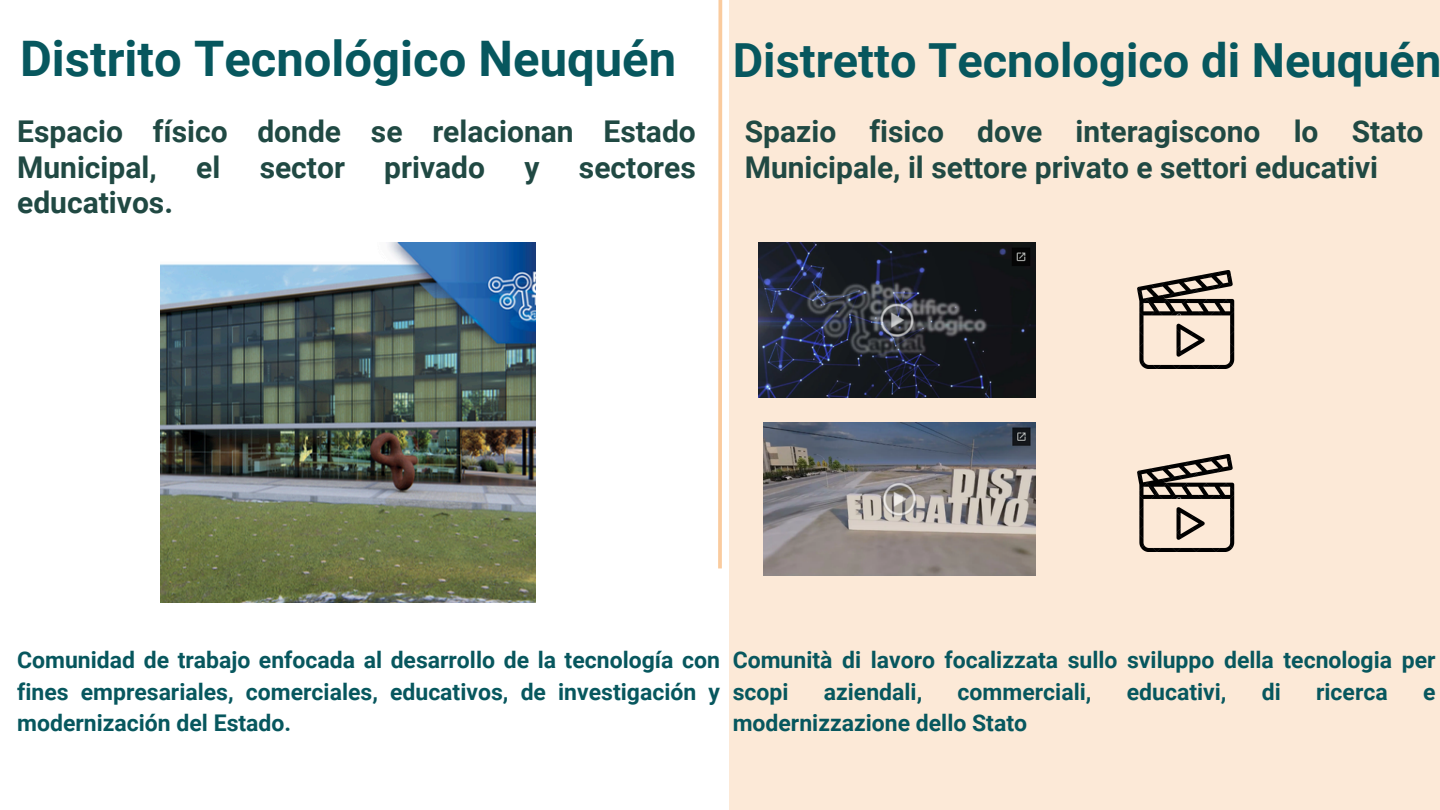
<style>
.page{position:relative;width:1440px;height:810px;background:#fff}
.page>*{position:absolute;margin:0;border:0;box-sizing:border-box;transform-origin:0 0}
.t1{font:700 49px "Roboto";color:#07575e}
.t2{font:700 47px "Roboto";color:#07575e}
.t3{font:700 30px/35.2px "Roboto";color:#204943}
.t4{font:700 23px/31.5px "Roboto";color:#07575e;text-align:justify}
</style>
<div class="page">
<svg style="left:718px;top:0;width:5px;height:569px"></svg>
<div style="left:729px;top:0;width:711px;height:810px;background:#fce9d7"></div>
<img style="left:161px;top:242px;width:375px;height:361px">
<img style="left:759px;top:242px;width:276px;height:155px">
<img style="left:1138px;top:271px;width:97px;height:97px">
<img style="left:763px;top:423px;width:272px;height:152px">
<img style="left:1138px;top:454px;width:97px;height:98px">
<h1 class="t1" style="left:20px;top:30px;width:658px">Distrito Tecnológico Neuquén</h1>
<h2 class="t3" style="left:17px;top:114px;width:680px">Espacio físico donde se relacionan Estado<br>Municipal,</h2>
<h2 class="t3" style="left:196px;top:150px;width:26px">el</h2>
<h2 class="t3" style="left:260px;top:150px;width:87px">sector</h2>
<h2 class="t3" style="left:384px;top:150px;width:102px">privado</h2>
<h2 class="t3" style="left:525px;top:150px;width:17px">y</h2>
<h2 class="t3" style="left:579px;top:150px;width:118px">sectores</h2>
<h2 class="t3" style="left:17px;top:185px;width:157px">educativos.</h2>
<h1 class="t2" style="left:733px;top:33px;width:710px">Distretto Tecnologico di Neuquén</h1>
<h2 class="t3" style="left:745px;top:114px;width:680px">Spazio fisico dove interagiscono lo Stato<br>Municipale, il settore privato e settori educativi</h2>
<p class="t4" style="left:17px;top:645px;width:704px">Comunidad de trabajo enfocada al desarrollo de la tecnología con fines empresariales, comerciales, educativos, de investigación y modernización del Estado.</p>
<p class="t4" style="left:733px;top:645px;width:704px">Comunità di lavoro focalizzata sullo sviluppo della tecnologia per scopi</p>
<p class="t4" style="left:824px;top:676px;width:100px">aziendali,</p>
<p class="t4" style="left:958px;top:676px;width:135px">commerciali,</p>
<p class="t4" style="left:1127px;top:676px;width:101px">educativi,</p>
<p class="t4" style="left:1262px;top:676px;width:21px">di</p>
<p class="t4" style="left:1316px;top:676px;width:73px">ricerca</p>
<p class="t4" style="left:1423px;top:676px;width:14px">e</p>
<p class="t4" style="left:733px;top:708px;width:296px">modernizzazione dello Stato</p>
</div>
